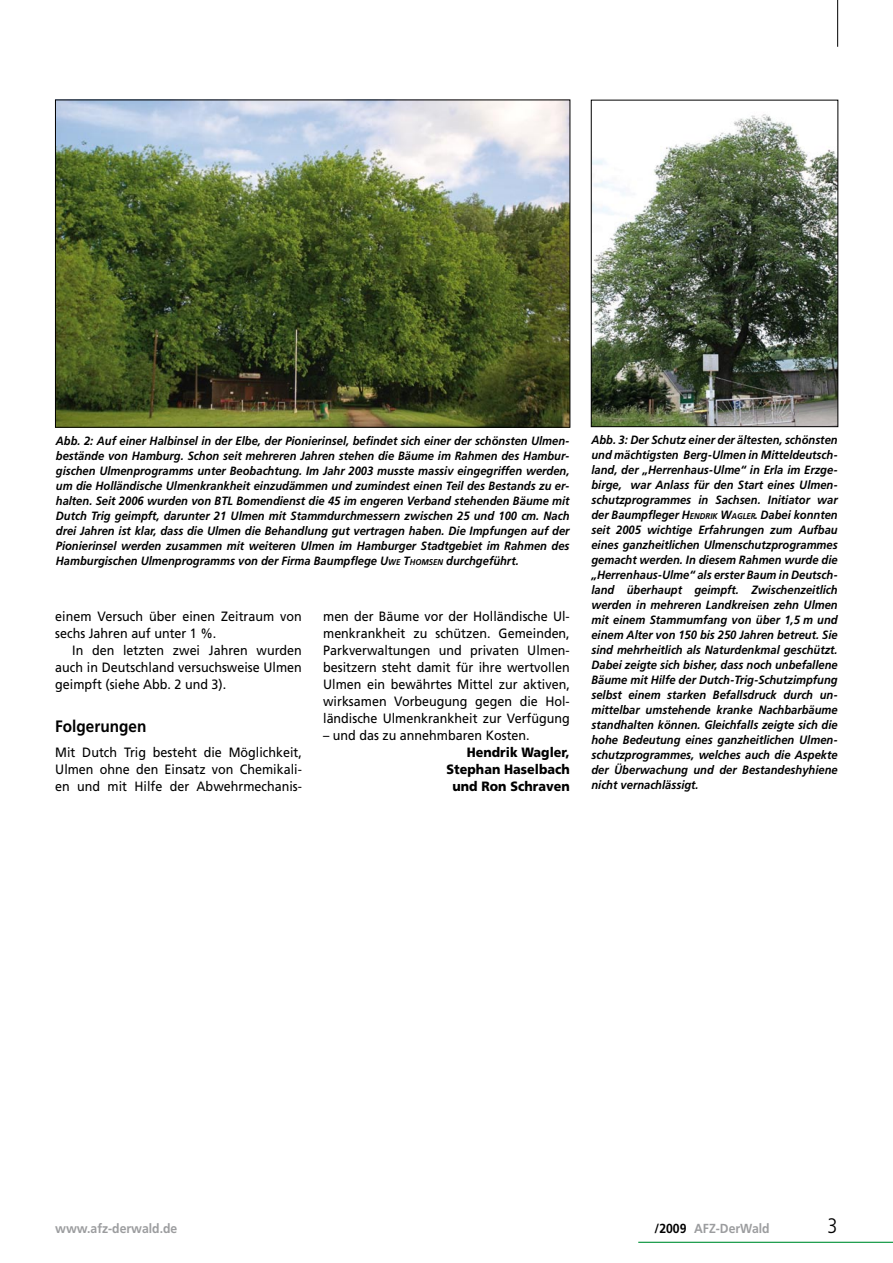
<style>
.page{position:relative;width:893px;height:1263px;background:#fff}
.page>*{position:absolute;margin:0;border:0;box-sizing:border-box;transform-origin:0 0}
._2a_Zwischentitel{font:700 16.5px "Frutiger LT Std";color:#000;scale:.93 1}
._3a_Fliestext_o_E{font:13.5px/17px "Frutiger LT Std";color:#000;text-align:justify;scale:.93 1}
._3b_Fliestext_m__E{font:13.5px/17px "Frutiger LT Std";color:#000;text-align:justify;scale:.93 1}
._3a_Fliestext_o_E-2{font:900 13.5px/17px "Frutiger LT Std";color:#000;text-align:right;scale:.93 1}
.Musterseite_Fußzeile{font:700 13.2px "Frutiger LT Std";color:#9c9d9f;scale:.93 1}
._7a_Abbildung{font:italic 700 12px/15px "Frutiger LT Std";color:#000;text-align:justify;scale:.93 1}
.s1{font-size:8.4px}
.s2{color:#000}
</style>
<div class="page">
<hr style="left:837px;top:0;width:1px;height:47px;background:#000">
<hr style="left:638px;top:1242px;width:255px;height:1px;background:#009036">
<img style="left:593px;top:114px;width:243px;height:311px">
<div style="left:591px;top:100px;width:247px;height:327px;border:1px solid #000"></div>
<img style="left:57px;top:102px;width:511px;height:323px">
<p class="_7a_Abbildung" style="left:56px;top:433px;width:554px">Abb. 2: Auf einer Halbinsel in der Elbe, der Pionierinsel, befindet sich einer der schönsten Ulmen&shy;bestände von Hamburg. Schon seit mehreren Jahren stehen die Bäume im Rahmen des Hambur&shy;gischen Ulmenprogramms unter Beobachtung. Im Jahr 2003 musste massiv eingegriffen werden, um die Holländische Ulmenkrankheit einzudämmen und zumindest einen Teil des Bestands zu er&shy;halten. Seit 2006 wurden von BTL Bomendienst die 45 im engeren Verband stehenden Bäume mit Dutch Trig geimpft, darunter 21 Ulmen mit Stammdurchmessern zwischen 25 und 100 cm. Nach drei Jahren ist klar, dass die Ulmen die Behandlung gut vertragen haben. Die Impfungen auf der Pionierinsel werden zusammen mit weiteren Ulmen im Hamburger Stadtgebiet im Rahmen des Hamburgischen Ulmenprogramms von der Firma Baumpflege U<span class="s1">we</span> T<span class="s1">homsen</span> durchgeführt.</p>
<p class="_3a_Fliestext_o_E" style="left:55px;top:608px;width:267px">einem Versuch über einen Zeitraum von sechs Jahren auf unter 1 %.</p>
<p class="_3b_Fliestext_m__E" style="left:55px;top:642px;width:267px;text-indent:17px">In den letzten zwei Jahren wurden auch in Deutschland versuchsweise Ulmen geimpft (siehe Abb. 2 und 3).</p>
<p class="_2a_Zwischentitel" style="left:55px;top:717px;width:100px">Folgerungen</p>
<p class="_3a_Fliestext_o_E" style="left:55px;top:744px;width:267px">Mit Dutch Trig besteht die Möglichkeit, Ulmen ohne den Einsatz von Chemikali&shy;en und mit Hilfe der Abwehrmechanis-</p>
<p class="_3a_Fliestext_o_E" style="left:323px;top:608px;width:267px">men der Bäume vor der Holländische Ul&shy;menkrankheit zu schützen. Gemeinden, Parkverwaltungen und privaten Ulmen&shy;besitzern steht damit für ihre wertvollen Ulmen ein bewährtes Mittel zur aktiven, wirksamen Vorbeugung gegen die Hol&shy;ländische Ulmenkrankheit zur Verfügung</p>
<p class="_3a_Fliestext_o_E" style="left:323px;top:727px;width:224px">– und das zu annehmbaren Kosten.</p>
<p class="_3a_Fliestext_o_E-2" style="left:447px;top:744px;width:134px">Hendrik Wagler,<br>Stephan Haselbach und Ron Schraven</p>
<p class="_7a_Abbildung" style="left:591px;top:433px;width:266px">Abb. 3: Der Schutz einer der ältesten, schönsten und mächtigsten Berg-Ulmen in Mitteldeutsch&shy;land, der „Herrenhaus-Ulme“ in Erla im Erzge&shy;birge, war Anlass für den Start eines Ulmen&shy;schutzprogrammes in Sachsen. Initiator war der Baumpfleger H<span class="s1">endrik</span> W<span class="s1">agler</span>. Dabei konnten seit 2005 wichtige Erfahrungen zum Aufbau eines ganzheitlichen Ulmenschutzprogrammes gemacht werden. In diesem Rahmen wurde die „Herrenhaus-Ulme“ als erster Baum in Deutsch&shy;land überhaupt geimpft. Zwischenzeitlich werden in mehreren Landkreisen zehn Ulmen mit einem Stammumfang von über 1,5 m und einem Alter von 150 bis 250 Jahren betreut. Sie sind mehrheitlich als Naturdenkmal geschützt.<br>Dabei zeigte sich bisher, dass noch unbefallene Bäume mit Hilfe der Dutch-Trig-Schutzimpfung selbst einem starken Befallsdruck durch un&shy;mittelbar umstehende kranke Nachbarbäume standhalten können. Gleichfalls zeigte sich die hohe Bedeutung eines ganzheitlichen Ulmen&shy;schutzprogrammes, welches auch die Aspekte der Überwachung und der Bestandeshyhiene nicht vernachlässigt.</p>
<p class="Musterseite_Fußzeile" style="left:55px;top:1221px;width:133px">www.afz-derwald.de</p>
<p class="Musterseite_Fußzeile" style="left:655px;top:1221px;width:125px"><span class="s2">/2009</span> AFZ-DerWald</p>
</div>
